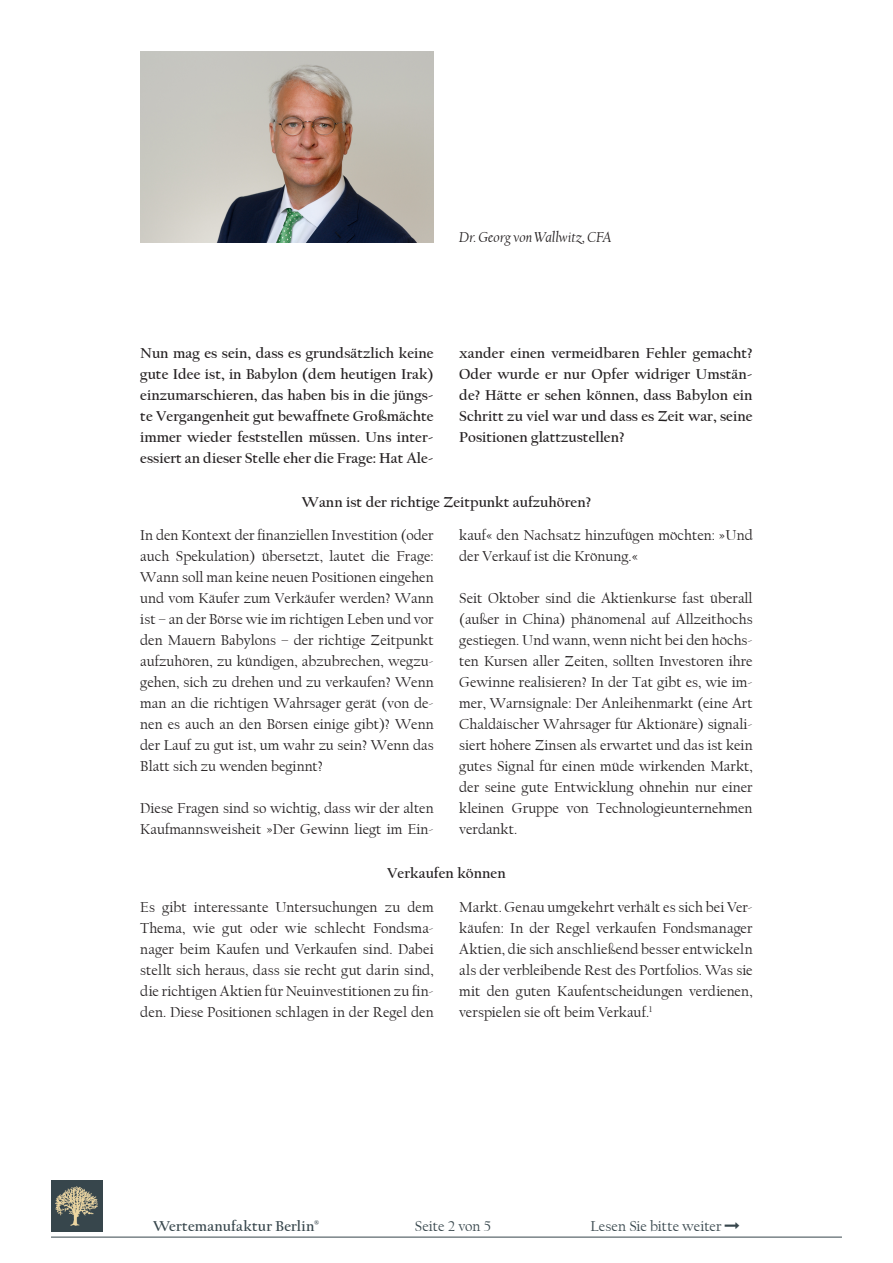
<style>
.page{position:relative;width:893px;height:1263px;background:#fff}
.page>*{position:absolute;margin:0;border:0;box-sizing:border-box;transform-origin:0 0}
.FT{font:15px/21px "Californian FB";color:#231f20;text-align:justify}
.FT-2{font:700 15px/21px "Californian FB";color:#231f20;text-align:justify}
.ZT_zentriert{font:700 15px "Californian FB";color:#231f20}
.t1{font:15px "Californian FB";color:#37464c}
.FT-3{font:italic 15px "Californian FB";color:#231f20}
.t2{font:700 15px "Californian FB";letter-spacing:.015em;color:#37464c}
</style>
<div class="page">
<hr style="left:51px;top:1237px;width:791px;height:1px;background:#37464c">
<div style="left:51px;top:1180px;width:51px;height:51px;background:#37464c"></div>
<img style="left:56px;top:1186px;width:41px;height:39px">
<img style="left:140px;top:51px;width:294px;height:191px">
<p class="FT-3" style="left:459px;top:229px;width:154px">Dr. Georg von Wallwitz, CFA</p>
<p class="FT-2" style="left:140px;top:343px;width:295px">Nun mag es sein, dass es grundsätzlich keine gute Idee ist, in Babylon (dem heutigen Irak) einzumarschieren, das haben bis in die jüngs&shy;te Vergangenheit gut bewaffnete Großmächte immer wieder feststellen müssen. Uns inter&shy;essiert an dieser Stelle eher die Frage: Hat Ale-</p>
<p class="FT-2" style="left:459px;top:343px;width:295px">xander einen vermeidbaren Fehler gemacht?<br>Oder wurde er nur Opfer widriger Umstän&shy;de? Hätte er sehen können, dass Babylon ein Schritt zu viel war und dass es Zeit war, seine Positionen glattzustellen?</p>
<p class="ZT_zentriert" style="left:302px;top:493px;width:291px">Wann ist der richtige Zeitpunkt aufzuhören?</p>
<p class="FT" style="left:140px;top:525px;width:295px">In den Kontext der finanziellen Investition (oder auch Spekulation) übersetzt, lautet die Frage:<br>Wann soll man keine neuen Positionen eingehen und vom Käufer zum Verkäufer werden? Wann ist – an der Börse wie im richtigen Leben und vor den Mauern Babylons – der richtige Zeitpunkt aufzuhören, zu kündigen, abzubrechen, wegzu&shy;gehen, sich zu drehen und zu verkaufen? Wenn man an die richtigen Wahrsager gerät (von de&shy;nen es auch an den Börsen einige gibt)? Wenn der Lauf zu gut ist, um wahr zu sein? Wenn das Blatt sich zu wenden beginnt?</p>
<p class="FT" style="left:140px;top:798px;width:295px">Diese Fragen sind so wichtig, dass wir der alten<br>Kaufmannsweisheit »Der Gewinn liegt im Ein-</p>
<p class="FT" style="left:459px;top:525px;width:295px">kauf« den Nachsatz hinzufügen möchten: »Und der Verkauf ist die Krönung.«</p>
<p class="FT" style="left:459px;top:588px;width:295px">Seit Oktober sind die Aktienkurse fast überall (außer in China) phänomenal auf Allzeithochs gestiegen. Und wann, wenn nicht bei den höchs&shy;ten Kursen aller Zeiten, sollten Investoren ihre Gewinne realisieren? In der Tat gibt es, wie im&shy;mer, Warnsignale: Der Anleihenmarkt (eine Art Chaldäischer Wahrsager für Aktionäre) signali&shy;siert höhere Zinsen als erwartet und das ist kein gutes Signal für einen müde wirkenden Markt, der seine gute Entwicklung ohnehin nur einer kleinen Gruppe von Technologieunternehmen verdankt.</p>
<p class="ZT_zentriert" style="left:387px;top:865px;width:120px">Verkaufen können</p>
<p class="FT" style="left:140px;top:896px;width:295px">Es gibt interessante Untersuchungen zu dem Thema, wie gut oder wie schlecht Fondsma&shy;nager beim Kaufen und Verkaufen sind. Dabei stellt sich heraus, dass sie recht gut darin sind, die richtigen Aktien für Neuinvestitionen zu fin&shy;den. Diese Positionen schlagen in der Regel den</p>
<p class="FT" style="left:459px;top:896px;width:295px">Markt. Genau umgekehrt verhält es sich bei Ver&shy;käufen: In der Regel verkaufen Fondsmanager Aktien, die sich anschließend besser entwickeln als der verbleibende Rest des Portfolios. Was sie mit den guten Kaufentscheidungen verdienen, verspielen sie oft beim Verkauf.<sup>1</sup></p>
<p class="t2" style="left:153px;top:1218px;width:168px">Wertemanufaktur Berlin<sup>®</sup></p>
<p class="t1" style="left:415px;top:1218px;width:78px">Seite 2 von 5</p>
<p class="t1" style="left:591px;top:1218px;width:133px">Lesen Sie bitte weiter</p>
</div>
